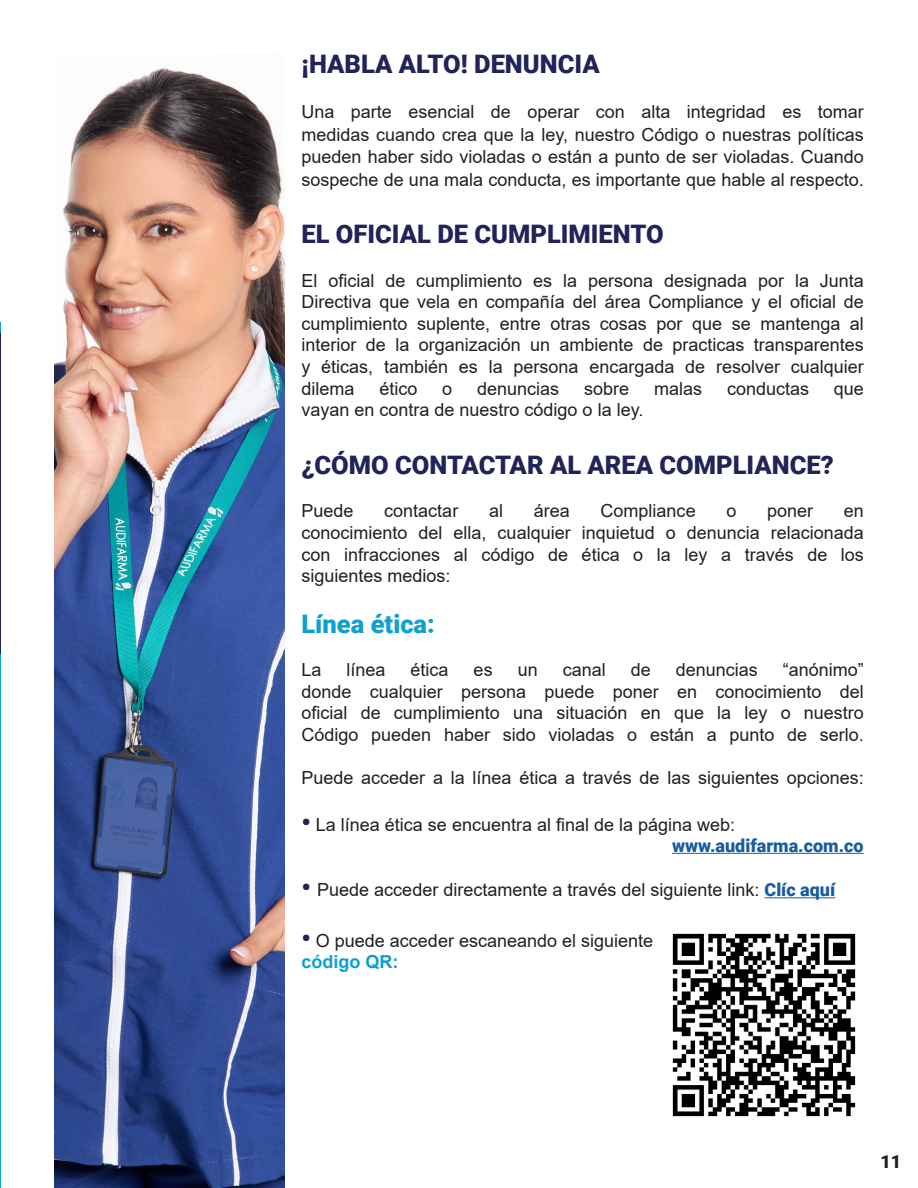
<style>
.page{position:relative;width:918px;height:1188px;background:#fff}
.page>*{position:absolute;margin:0;border:0;box-sizing:border-box;transform-origin:0 0}
.t1{font:900 25.5px "Roboto";color:#212359}
.t2{font:900 25.5px "Roboto";color:#0ea0cf}
.t3{font:18px "Arial";color:#231f20}
.t4{font:900 18px "Roboto";color:#175d9e}
.t5{font:700 18px "Arial";color:#0ea0cf}
.t6{font:900 18px "Roboto";color:#231f20}
.s1{font-family:"Roboto";font-weight:900;font-size:25.5px;color:#212359}
.s2{font-family:"Roboto";font-weight:900;color:#175d9e}
</style>
<div class="page">
<svg style="left:0;top:321px;width:1px;height:867px"></svg>
<img style="left:54px;top:68px;width:231px;height:1120px">
<hr style="left:765px;top:897px;width:70px;height:1px;background:#175d9e">
<img style="left:672px;top:933px;width:184px;height:184px">
<svg style="left:95px;top:758px;width:80px;height:115px"></svg>
<hr style="left:672px;top:853px;width:192px;height:1px;background:#175d9e">
<p class="t1" style="left:302px;top:46px;width:300px">¡HABLA ALTO! DENUNCIA</p>
<p class="t3" style="left:302px;top:99px;width:564px">Una parte esencial de operar con alta integridad es tomar</p>
<p class="t3" style="left:302px;top:122px;width:564px">medidas cuando crea que la ley, nuestro Código o nuestras políticas</p>
<p class="t3" style="left:302px;top:144px;width:564px">pueden haber sido violadas o están a punto de ser violadas. Cuando</p>
<p class="t3" style="left:302px;top:167px;width:564px">sospeche de una mala conducta, es importante que hable al respecto.</p>
<p class="t1" style="left:302px;top:216px;width:364px">EL OFICIAL DE CUMPLIMIENTO</p>
<p class="t3" style="left:302px;top:268px;width:564px">El oficial de cumplimiento es la persona designada por la Junta</p>
<p class="t3" style="left:302px;top:289px;width:564px">Directiva que vela en compañía del área Compliance y el oficial de</p>
<p class="t3" style="left:302px;top:311px;width:564px">cumplimiento suplente, entre otras cosas por que se mantenga al</p>
<p class="t3" style="left:302px;top:333px;width:564px">interior de la organización un ambiente de practicas transparentes</p>
<p class="t3" style="left:302px;top:354px;width:564px">y éticas, también es la persona encargada de resolver cualquier</p>
<p class="t3" style="left:302px;top:376px;width:55px">dilema</p>
<p class="t3" style="left:379px;top:376px;width:40px">ético</p>
<p class="t3" style="left:442px;top:376px;width:12px">o</p>
<p class="t3" style="left:477px;top:376px;width:84px">denuncias</p>
<p class="t3" style="left:584px;top:376px;width:47px">sobre</p>
<p class="t3" style="left:654px;top:376px;width:50px">malas</p>
<p class="t3" style="left:727px;top:376px;width:84px">conductas</p>
<p class="t3" style="left:834px;top:376px;width:32px">que</p>
<p class="t3" style="left:302px;top:397px;width:343px">vayan en contra de nuestro código o la ley.</p>
<p class="t1" style="left:302px;top:447px;width:534px">¿CÓMO CONTACTAR AL AREA COMPLIANCE?</p>
<p class="t3" style="left:302px;top:499px;width:54px">Puede</p>
<p class="t3" style="left:384px;top:499px;width:76px">contactar</p>
<p class="t3" style="left:489px;top:499px;width:16px">al</p>
<p class="t3" style="left:534px;top:499px;width:38px">área</p>
<p class="t3" style="left:601px;top:499px;width:97px">Compliance</p>
<p class="t3" style="left:726px;top:499px;width:12px">o</p>
<p class="t3" style="left:767px;top:499px;width:48px">poner</p>
<p class="t3" style="left:844px;top:499px;width:22px">en</p>
<p class="t3" style="left:302px;top:520px;width:564px">conocimiento del ella, cualquier inquietud o denuncia relacionada</p>
<p class="t3" style="left:302px;top:542px;width:564px">con infracciones al código de ética o la ley a través de los</p>
<p class="t3" style="left:302px;top:563px;width:151px">siguientes medios:</p>
<p class="t2" style="left:302px;top:606px;width:135px">Línea ética:</p>
<p class="t3" style="left:302px;top:657px;width:22px">La</p>
<p class="t3" style="left:347px;top:657px;width:41px">línea</p>
<p class="t3" style="left:411px;top:657px;width:40px">ética</p>
<p class="t3" style="left:474px;top:657px;width:21px">es</p>
<p class="t3" style="left:518px;top:657px;width:22px">un</p>
<p class="t3" style="left:563px;top:657px;width:45px">canal</p>
<p class="t3" style="left:631px;top:657px;width:22px">de</p>
<p class="t3" style="left:676px;top:657px;width:84px">denuncias</p>
<p class="t3" style="left:783px;top:657px;width:83px">“anónimo”</p>
<p class="t3" style="left:302px;top:679px;width:564px">donde cualquier persona puede poner en conocimiento del</p>
<p class="t3" style="left:302px;top:701px;width:564px">oficial de cumplimiento una situación en que la ley o nuestro</p>
<p class="t3" style="left:302px;top:722px;width:564px">Código pueden haber sido violadas o están a punto de serlo.</p>
<p class="t3" style="left:302px;top:765px;width:564px">Puede acceder a la línea ética a través de las siguientes opciones:</p>
<p class="t3" style="left:302px;top:812px;width:435px"><span class="s1">•</span> La línea ética se encuentra al final de la página web:</p>
<p class="t4" style="left:672px;top:833px;width:193px">www.audifarma.com.co</p>
<p class="t3" style="left:302px;top:878px;width:535px"><span class="s1">•</span> Puede acceder directamente a través del siguiente link: <span class="s2">Clíc aquí</span></p>
<p class="t3" style="left:302px;top:928px;width:353px"><span class="s1">•</span> O puede acceder escaneando el siguiente</p>
<p class="t5" style="left:302px;top:949px;width:99px">código QR:</p>
<p class="t6" style="left:881px;top:1149px;width:22px">11</p>
</div>
